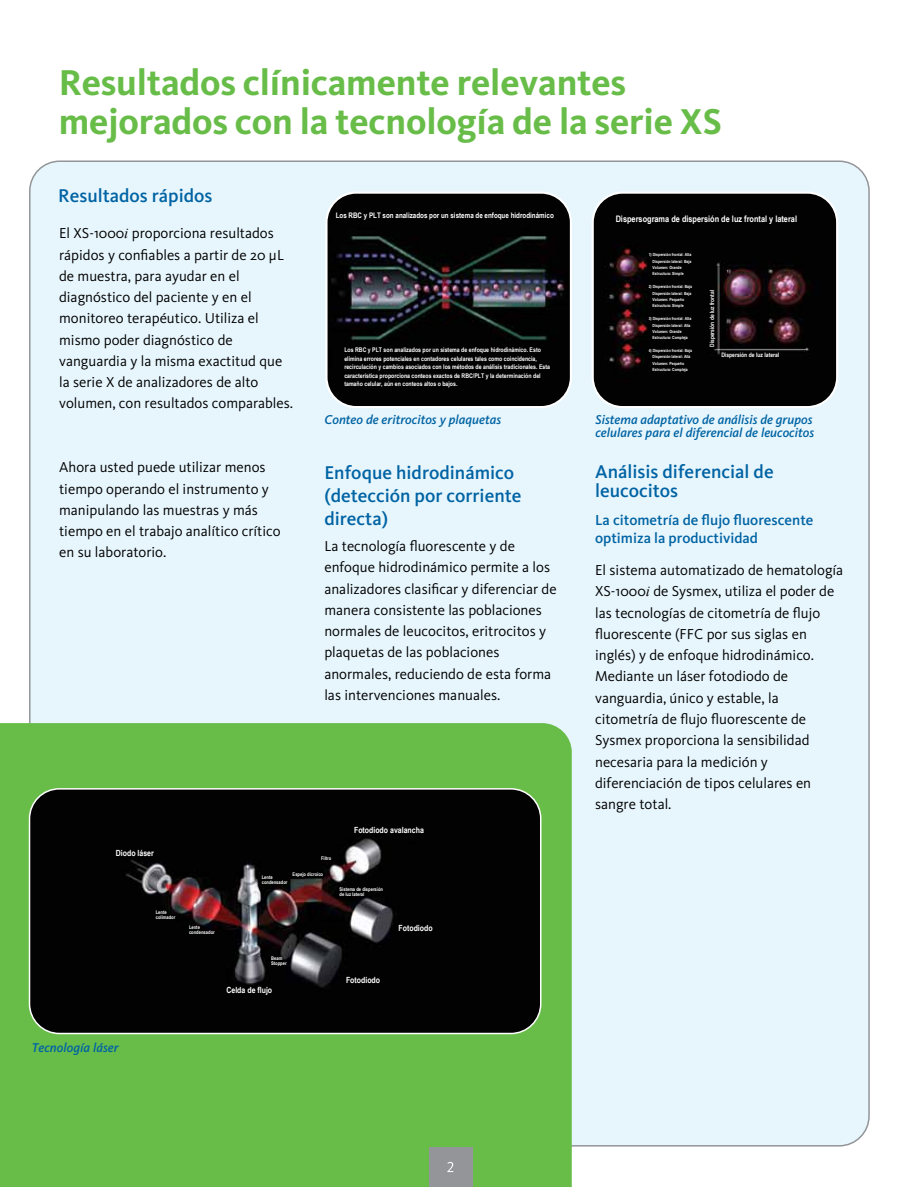
<style>
.page{position:relative;width:915px;height:1187px;background:#fff}
.page>*{position:absolute;margin:0;border:0;box-sizing:border-box;transform-origin:0 0}
.t1{font:700 37.2px/38.2px "Kievit OT";letter-spacing:-.005em;color:#68bd49}
.t2{font:500 19.2px/23px "Kievit Pro";color:#0063a3}
.t3{font:500 15px/18px "Kievit Pro";color:#0063a3}
.t4{font:14.85px/21.3px "Kievit Pro";color:#000}
.t5{font:italic 500 13.2px/12.8px "Kievit Pro";color:#0063a3}
.t6{font:700 9px "Arial Narrow";color:#fff}
.t7{font:700 8.55px "Arial Narrow";color:#fff}
.t8{font:700 7.65px "Arial Narrow";color:#fff}
.t9{font:700 6.45px/8.6px "Arial Narrow";color:#fff}
.t10{font:700 6.15px "Arial Narrow";color:#fff}
.t11{font:700 6px "Arial Narrow";color:#fff}
.t12{font:700 4.95px/4.9px "Arial Narrow";color:#fff}
.t13{font:700 4.2px/6.4px "Arial Narrow";color:#fff}
.s1{font-family:"Times New Roman";font-style:italic}
</style>
<div class="page">
<div style="left:30px;top:161px;width:838px;height:984px;background:#e7f6fd;border-radius:30px"></div>
<div style="left:0;top:723px;width:571px;height:463px;background:#68bd49"></div>
<img style="left:328px;top:194px;width:242px;height:212px">
<div style="left:325px;top:191px;width:246px;height:217px;border:2px solid #fff;border-radius:30px"></div>
<div style="left:429px;top:1147px;width:43px;height:39px;background:#939598"></div>
<svg style="left:447px;top:1162px;width:6px;height:9px"></svg>
<img style="left:594px;top:194px;width:242px;height:212px">
<div style="left:591px;top:191px;width:246px;height:217px;border:2px solid #fff;border-radius:30px"></div>
<img style="left:30px;top:788px;width:510px;height:245px">
<div style="left:29px;top:788px;width:512px;height:246px;border:2px solid #fff;border-radius:30px"></div>
<h1 class="t1" style="left:59px;top:64px;width:664px">Resultados clínicamente relevantes mejorados con la tecnología de la serie XS</h1>
<p class="t2" style="left:58px;top:184px;width:156px">Resultados rápidos</p>
<p class="t4" style="left:59px;top:222px;width:235px">El XS-1000<span class="s1">i</span> proporciona resultados rápidos y confiables a partir de 20 µL de muestra, para ayudar en el diagnóstico del paciente y en el monitoreo terapéutico. Utiliza el mismo poder diagnóstico de vanguardia y la misma exactitud que la serie X de analizadores de alto volumen, con resultados comparables.</p>
<p class="t4" style="left:59px;top:456px;width:223px">Ahora usted puede utilizar menos tiempo operando el instrumento y manipulando las muestras y más tiempo en el trabajo analítico crítico en su laboratorio.</p>
<p class="t7" style="left:116px;top:846px;width:39px">Diodo láser</p>
<p class="t8" style="left:335px;top:209px;width:219px">Los RBC y PLT son analizados por un sistema de enfoque hidrodinámico</p>
<p class="t9" style="left:344px;top:345px;width:207px">Los RBC y PLT son analizados por un sistema de enfoque hidrodinámico. Esto elimina errores potenciales en contadores celulares tales como coincidencia, recirculación y cambios asociados con los métodos de análisis tradicionales. Esta característica proporciona conteos exactos de RBC/PLT y la determinación del tamaño celular, aún en conteos altos o bajos.</p>
<p class="t6" style="left:615px;top:212px;width:183px">Dispersograma de dispersión de luz frontal y lateral</p>
<p class="t13" style="left:652px;top:251px;width:40px;text-indent:-4px">1) Dispersión frontal: Alta<br>Dispersión lateral: Baja<br>Volumen: Grande<br>Estructura: Simple</p>
<p class="t13" style="left:652px;top:283px;width:41px;text-indent:-4px">2) Dispersión frontal: Baja<br>Dispersión lateral: Baja<br>Volumen: Pequeño<br>Estructura: Simple</p>
<p class="t13" style="left:652px;top:315px;width:40px;text-indent:-4px">3) Dispersión frontal: Alta<br>Dispersión lateral: Alta<br>Volumen: Grande<br>Estructura: Compleja</p>
<p class="t13" style="left:652px;top:347px;width:41px;text-indent:-4px">4) Dispersión frontal: Baja<br>Dispersión lateral: Alta<br>Volumen: Pequeño<br>Estructura: Compleja</p>
<p class="t11" style="left:707px;top:347px;width:58px;rotate:-90deg">Dispersión de luz frontal</p>
<p class="t10" style="left:721px;top:350px;width:59px">Dispersión de luz lateral</p>
<p class="t5" style="left:324px;top:413px;width:178px">Conteo de eritrocitos y plaquetas</p>
<p class="t5" style="left:595px;top:413px;width:220px">Sistema adaptativo de análisis de grupos celulares para el diferencial de leucocitos</p>
<p class="t2" style="left:324px;top:460px;width:199px">Enfoque hidrodinámico (detección por corriente directa)</p>
<p class="t2" style="left:595px;top:461px;width:180px;line-height:19.2px">Análisis diferencial de leucocitos</p>
<p class="t3" style="left:595px;top:511px;width:220px">La citometría de flujo fluorescente optimiza la productividad</p>
<p class="t4" style="left:324px;top:535px;width:234px">La tecnología fluorescente y de enfoque hidrodinámico permite a los analizadores clasificar y diferenciar de manera consistente las poblaciones normales de leucocitos, eritrocitos y plaquetas de las poblaciones anormales, reduciendo de esta forma las intervenciones manuales.</p>
<p class="t4" style="left:595px;top:559px;width:250px">El sistema automatizado de hematología XS-1000<span class="s1">i</span> de Sysmex, utiliza el poder de las tecnologías de citometría de flujo fluorescente (FFC por sus siglas en inglés) y de enfoque hidrodinámico.<br>Mediante un láser fotodiodo de vanguardia, único y estable, la citometría de flujo fluorescente de Sysmex proporciona la sensibilidad necesaria para la medición y diferenciación de tipos celulares en sangre total.</p>
<p class="t12" style="left:321px;top:855px;width:12px">Filtro</p>
<p class="t7" style="left:354px;top:823px;width:71px">Fotodiodo avalancha</p>
<p class="t5" style="left:32px;top:1041px;width:88px">Tecnología láser</p>
<p class="t12" style="left:156px;top:909px;width:21px">Lente colimador</p>
<p class="t12" style="left:292px;top:871px;width:32px">Espejo dicroico</p>
<p class="t12" style="left:261px;top:874px;width:27px">Lente condensador</p>
<p class="t12" style="left:189px;top:924px;width:27px">Lente condensador</p>
<p class="t12" style="left:271px;top:955px;width:17px">Beam<br>Stopper</p>
<p class="t7" style="left:226px;top:983px;width:47px">Celda de flujo</p>
<p class="t12" style="left:339px;top:886px;width:45px">Sistema de dispersión de luz lateral</p>
<p class="t7" style="left:398px;top:921px;width:36px">Fotodiodo</p>
<p class="t7" style="left:346px;top:973px;width:36px">Fotodiodo</p>
</div>
